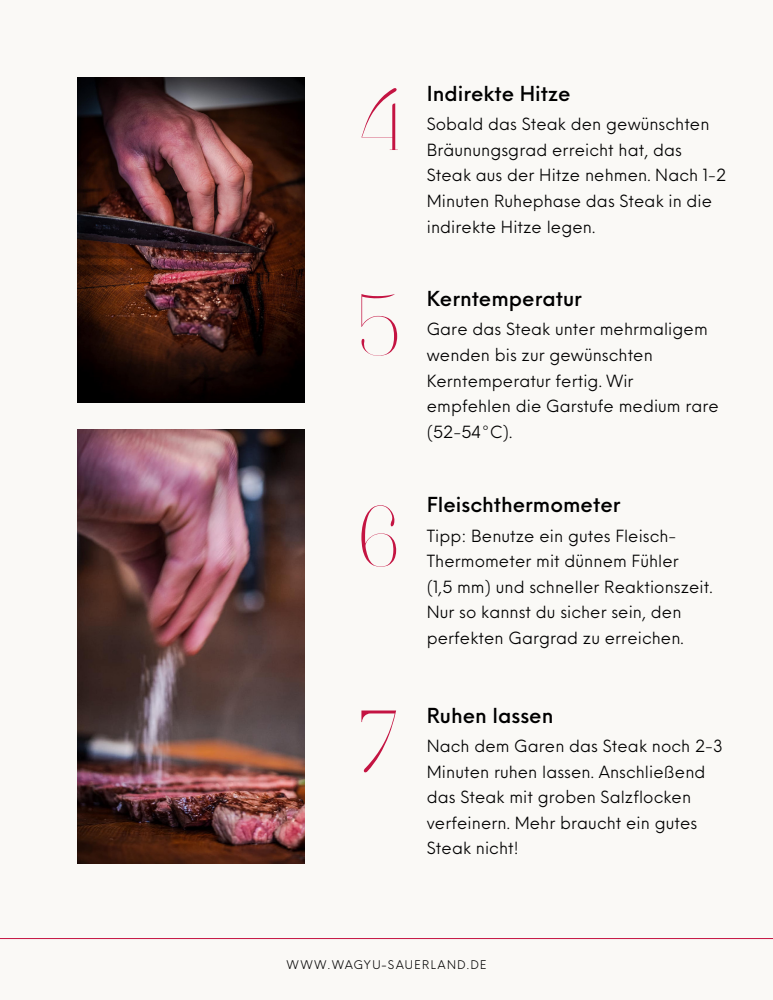
<style>
.page{position:relative;width:773px;height:1000px;background:#fff}
.page>*{position:absolute;margin:0;border:0;box-sizing:border-box;transform-origin:0 0}
.t1{font:87.55px "Joliet";color:#c41442}
.t2{font:500 20.2px "Neue Einstellung";color:#000}
.t3{font:16.4px/25.6px "Neue Einstellung";letter-spacing:.005em;color:#000}
.t4{font:300 12.5px "Neue Einstellung";letter-spacing:.11em;color:#000}
</style>
<div class="page">
<div style="left:0;top:0;width:772px;height:1000px;background:#faf9f6"></div>
<img style="left:77px;top:77px;width:227px;height:326px">
<img style="left:77px;top:430px;width:227px;height:433px">
<hr style="left:0;top:938px;width:772px;height:1px;background:#c41442">
<h1 class="t1" style="left:358px;top:67px;width:45px">4</h1>
<p class="t2" style="left:426px;top:75px;width:145px">Indirekte Hitze</p>
<p class="t3" style="left:426px;top:110px;width:301px">Sobald das Steak den gewünschten<br>Bräunungsgrad erreicht hat, das<br>Steak aus der Hitze nehmen. Nach 1-2<br>Minuten Ruhephase das Steak in die indirekte Hitze legen.</p>
<h1 class="t1" style="left:358px;top:272px;width:44px">5</h1>
<p class="t2" style="left:426px;top:280px;width:157px">Kerntemperatur</p>
<p class="t3" style="left:426px;top:315px;width:294px">Gare das Steak unter mehrmaligem wenden bis zur gewünschten<br>Kerntemperatur fertig. Wir empfehlen die Garstufe medium rare (52-54°C).</p>
<h1 class="t1" style="left:358px;top:484px;width:43px">6</h1>
<p class="t2" style="left:426px;top:487px;width:195px">Fleischthermometer</p>
<p class="t3" style="left:426px;top:521px;width:287px">Tipp: Benutze ein gutes Fleisch-Thermometer mit dünnem Fühler<br>(1,5 mm) und schneller Reaktionszeit.<br>Nur so kannst du sicher sein, den perfekten Gargrad zu erreichen.</p>
<h1 class="t1" style="left:358px;top:689px;width:43px">7</h1>
<p class="t2" style="left:426px;top:697px;width:128px">Ruhen lassen</p>
<p class="t3" style="left:426px;top:731px;width:297px">Nach dem Garen das Steak noch 2-3<br>Minuten ruhen lassen. Anschließend das Steak mit groben Salzflocken verfeinern. Mehr braucht ein gutes<br>Steak nicht!</p>
<p class="t4" style="left:286px;top:957px;width:201px">WWW.WAGYU-SAUERLAND.DE</p>
</div>
